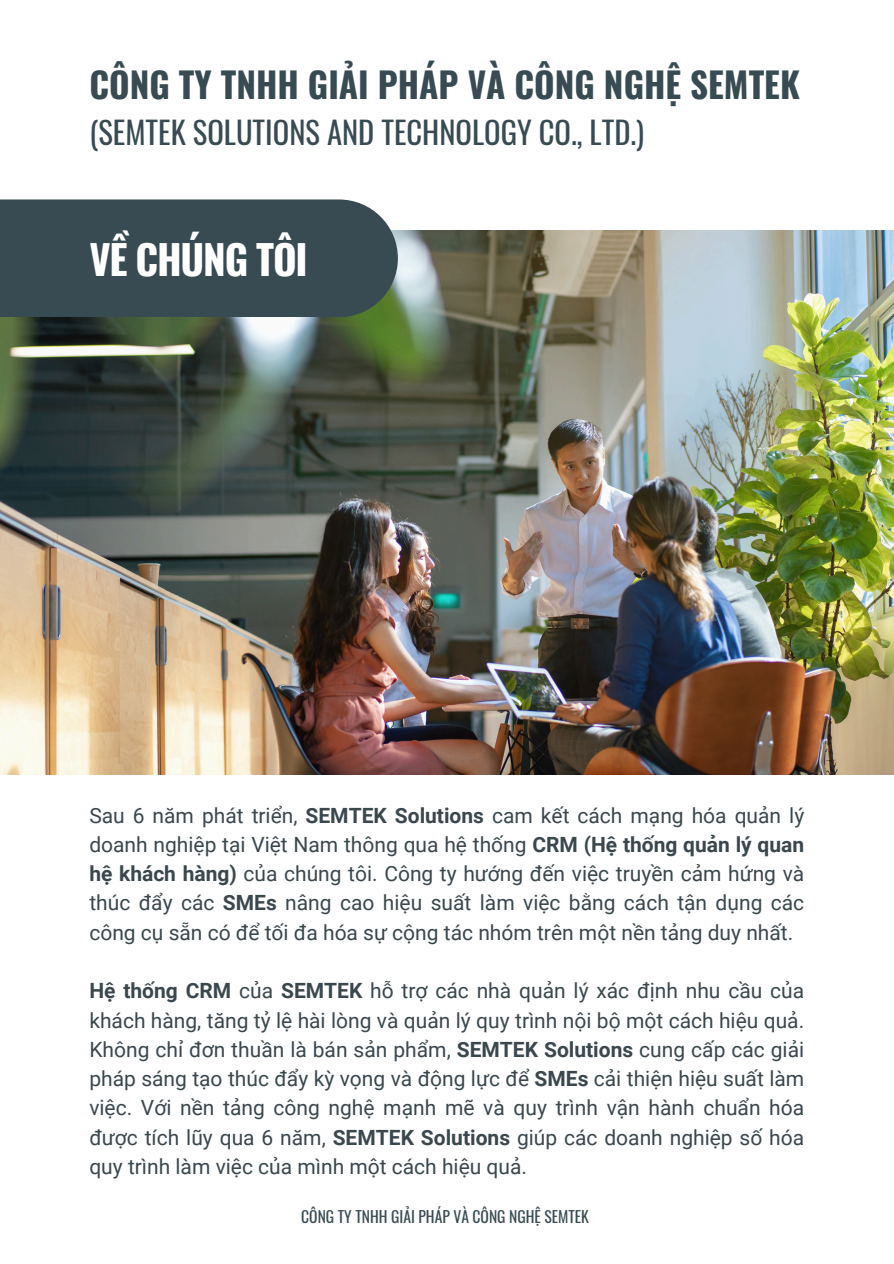
<style>
.page{position:relative;width:894px;height:1264px;background:#fff}
.page>*{position:absolute;margin:0;border:0;box-sizing:border-box;transform-origin:0 0}
.t1{font:700 40.5px "Oswald";letter-spacing:-.03em;color:#fff}
.t2{font:700 35.1px "Oswald";color:#384b53}
.t3{font:30.6px "Oswald";color:#384b53}
.t4{font:21px/29.2px "Roboto";color:#3a474d;text-align:justify}
.t5{font:15.6px "Oswald";color:#384b53}
.s1{font-weight:700}
</style>
<div class="page">
<img style="left:0;top:230px;width:893px;height:545px">
<div style="left:0;top:199px;width:398px;height:118px;background:#384b53"></div>
<h4 class="t2" style="left:89px;top:57px;width:711px">CÔNG TY TNHH GIẢI PHÁP VÀ CÔNG NGHỆ SEMTEK</h4>
<p class="t3" style="left:89px;top:108px;width:556px">(SEMTEK SOLUTIONS AND TECHNOLOGY CO., LTD.)</p>
<h1 class="t1" style="left:89px;top:227px;width:220px">VỀ CHÚNG TÔI</h1>
<h2 class="t4" style="left:89px;top:800px;width:716px">Sau 6 năm phát triển, <span class="s1">SEMTEK Solutions</span> cam kết cách mạng hóa quản lý doanh nghiệp tại Việt Nam thông qua hệ thống <span class="s1">CRM (Hệ thống quản lý quan hệ khách hàng)</span> của chúng tôi. Công ty hướng đến việc truyền cảm hứng và thúc đẩy các <span class="s1">SMEs</span> nâng cao hiệu suất làm việc bằng cách tận dụng các công cụ sẵn có để tối đa hóa sự cộng tác nhóm trên một nền tảng duy nhất.</h2>
<h3 class="t4" style="left:89px;top:976px;width:716px"><span class="s1">Hệ thống CRM</span> của <span class="s1">SEMTEK</span> hỗ trợ các nhà quản lý xác định nhu cầu của khách hàng, tăng tỷ lệ hài lòng và quản lý quy trình nội bộ một cách hiệu quả.<br>Không chỉ đơn thuần là bán sản phẩm, <span class="s1">SEMTEK Solutions</span> cung cấp các giải pháp sáng tạo thúc đẩy kỳ vọng và động lực để <span class="s1">SMEs</span> cải thiện hiệu suất làm việc. Với nền tảng công nghệ mạnh mẽ và quy trình vận hành chuẩn hóa được tích lũy qua 6 năm, <span class="s1">SEMTEK Solutions</span> giúp các doanh nghiệp số hóa quy trình làm việc của mình một cách hiệu quả.</h3>
<h4 class="t5" style="left:301px;top:1204px;width:289px">CÔNG TY TNHH GIẢI PHÁP VÀ CÔNG NGHỆ SEMTEK</h4>
</div>
